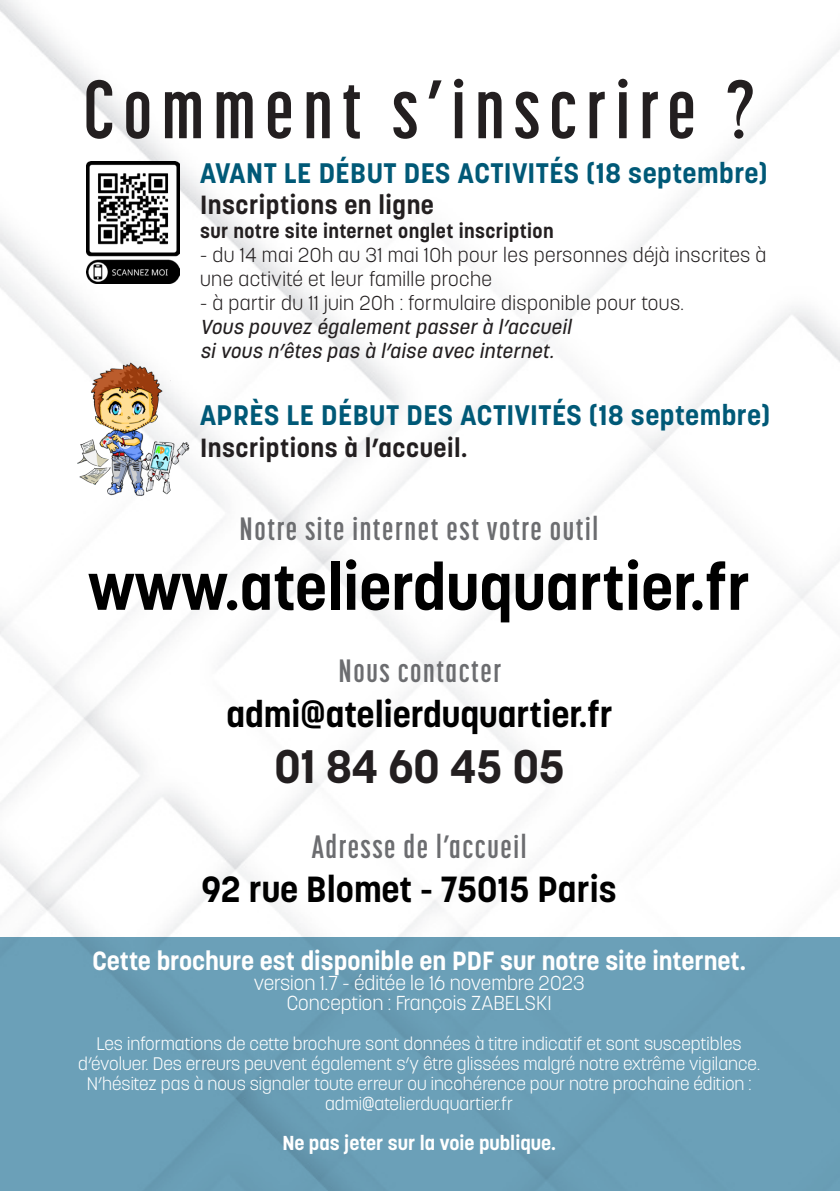
<style>
.page{position:relative;width:840px;height:1191px;background:#fff}
.page>*{position:absolute;margin:0;border:0;box-sizing:border-box;transform-origin:0 0}
.t1{font:700 82px "Korolev Compressed";letter-spacing:.11em;color:#231f20}
.t2{font:700 64px "Korolev";color:#000}
.t3{font:700 46.4px "Korolev";color:#231f20}
.t4{font:700 36px "Korolev";color:#000}
.t5{font:700 32px "Korolev Compressed";letter-spacing:.05em;color:#6c6d70}
.t6{font:700 28px "Korolev";letter-spacing:.02em;color:#005977}
.t7{font:700 26px "Korolev";color:#fff}
.t8{font:700 26px "Korolev";letter-spacing:.02em;color:#231f20}
.t9{font:300 20px/24px "Korolev";letter-spacing:.02em;color:#231f20}
.t10{font:italic 500 20px "Korolev";color:#231f20}
.t11{font:300 20px "Korolev";color:#fff}
.t12{font:700 20px "Korolev";letter-spacing:.02em;color:#231f20}
.t13{font:700 20px "Korolev";color:#fff}
.t14{font:300 18px/20px "Korolev";color:#fff;text-align:center}
</style>
<div class="page">
<img style="left:0;top:0;width:839px;height:937px">
<div style="left:0;top:937px;width:839px;height:254px;background:#6ba0b8"></div>
<img style="left:86px;top:162px;width:94px;height:121px">
<img style="left:72px;top:361px;width:122px;height:138px">
<p class="t1" style="left:83px;top:63px;width:673px">Comment s’inscrire ?</p>
<p class="t6" style="left:200px;top:155px;width:569px">AVANT LE DÉBUT DES ACTIVITÉS (18 septembre)</p>
<p class="t8" style="left:200px;top:188px;width:235px">Inscriptions en ligne</p>
<p class="t12" style="left:200px;top:218px;width:355px">sur notre site internet onglet inscription</p>
<p class="t9" style="left:200px;top:243px;width:567px">- du 14 mai 20h au 31 mai 10h pour les personnes déjà inscrites à une activité et leur famille proche</p>
<p class="t9" style="left:200px;top:291px;width:485px">- à partir du 11 juin 20h : formulaire disponible pour tous.</p>
<p class="t10" style="left:200px;top:314px;width:376px">Vous pouvez égalementpasserà l’accueil</p>
<p class="t10" style="left:200px;top:338px;width:359px">sivous n’êtes pas à l’aise avec internet.</p>
<p class="t6" style="left:200px;top:398px;width:571px">APRÈS LE DÉBUT DES ACTIVITÉS (18 septembre)</p>
<p class="t8" style="left:200px;top:431px;width:269px">Inscriptions à l’accueil.</p>
<p class="t5" style="left:239px;top:510px;width:360px">Notre site internet est votre outil</p>
<p class="t2" style="left:88px;top:547px;width:663px">www.atelierduquartier.fr</p>
<p class="t5" style="left:338px;top:652px;width:164px">Nous contacter</p>
<p class="t4" style="left:226px;top:691px;width:387px">admi@atelierduquartier.fr</p>
<p class="t3" style="left:274px;top:737px;width:292px">01 84 60 45 05</p>
<p class="t5" style="left:311px;top:829px;width:216px">Adresse de l’accueil</p>
<p class="t4" style="left:201px;top:866px;width:416px">92 rue Blomet - 75015 Paris</p>
<p class="t7" style="left:92px;top:944px;width:654px">Cette brochure est disponible en PDF sur notre site internet.</p>
<p class="t11" style="left:253px;top:970px;width:332px">version 1.7 - éditée le 16 novembre 2023</p>
<p class="t11" style="left:286px;top:990px;width:266px">Conception : François ZABELSKI</p>
<p class="t14" style="left:78px;top:1033px;width:683px">Les informations de cette brochure sont données à titre indicatif et sont susceptibles d’évoluer. Des erreurs peuvent également s’y être glissées malgré notre extrême vigilance.<br>N’hésitez pas à nous signaler toute erreur ou incohérence pour notre prochaine édition : admi@atelierduquartier.fr</p>
<p class="t13" style="left:282px;top:1130px;width:275px">Ne pas jeter sur la voie publique.</p>
</div>
